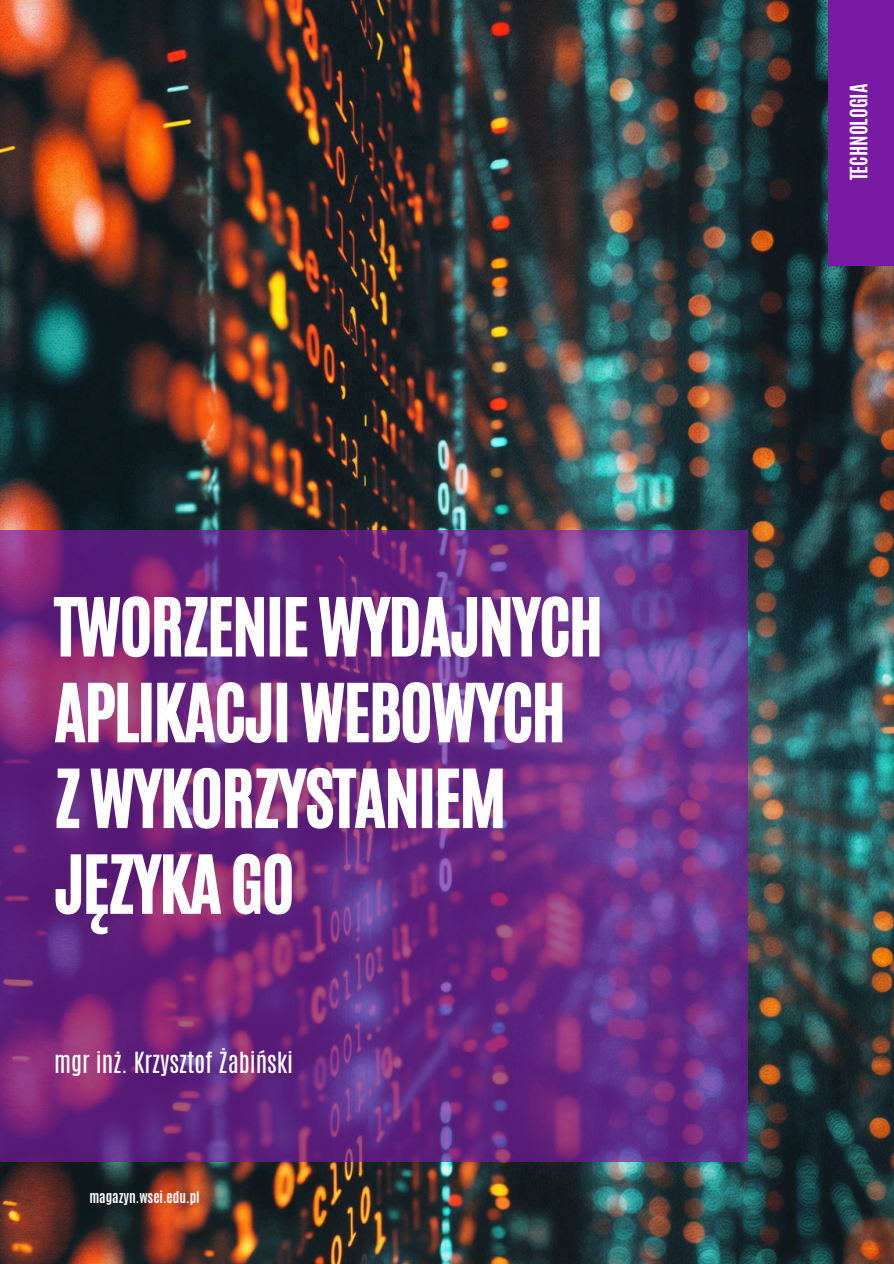
<style>
.page{position:relative;width:894px;height:1264px;background:#fff}
.page>*{position:absolute;margin:0;border:0;box-sizing:border-box;transform-origin:0 0}
.t1{font:67.35px/85.8px "CA Generated";letter-spacing:-.025em;color:#fff}
.t2{font:24.3px "Antonio";color:#fff}
.t3{font:700 20.1px "Antonio";color:#fff}
.t4{font:700 13.5px "Antonio";color:#fff}
</style>
<div class="page">
<img style="left:0;top:0;width:893px;height:1263px">
<svg style="left:0;top:530px;width:747px;height:631px;background:#6c2b82"></svg>
<div style="left:827px;top:0;width:66px;height:266px;background:#781aa2"></div>
<h3 class="t1" style="left:54px;top:584px;width:550px">TWORZENIEWYDAJNYCH<br>APLIKACJIWEBOWYCH<br>ZWYKORZYSTANIEM<br>JĘZYKA GO</h3>
<h1 class="t2" style="left:54px;top:1044px;width:240px">mgr inż. Krzysztof Żabiński</h1>
<h2 class="t4" style="left:89px;top:1187px;width:112px">magazyn.wsei.edu.pl</h2>
<p class="t3" style="left:844px;top:180px;width:98px;rotate:-90deg">TECHNOLOGIA</p>
</div>
